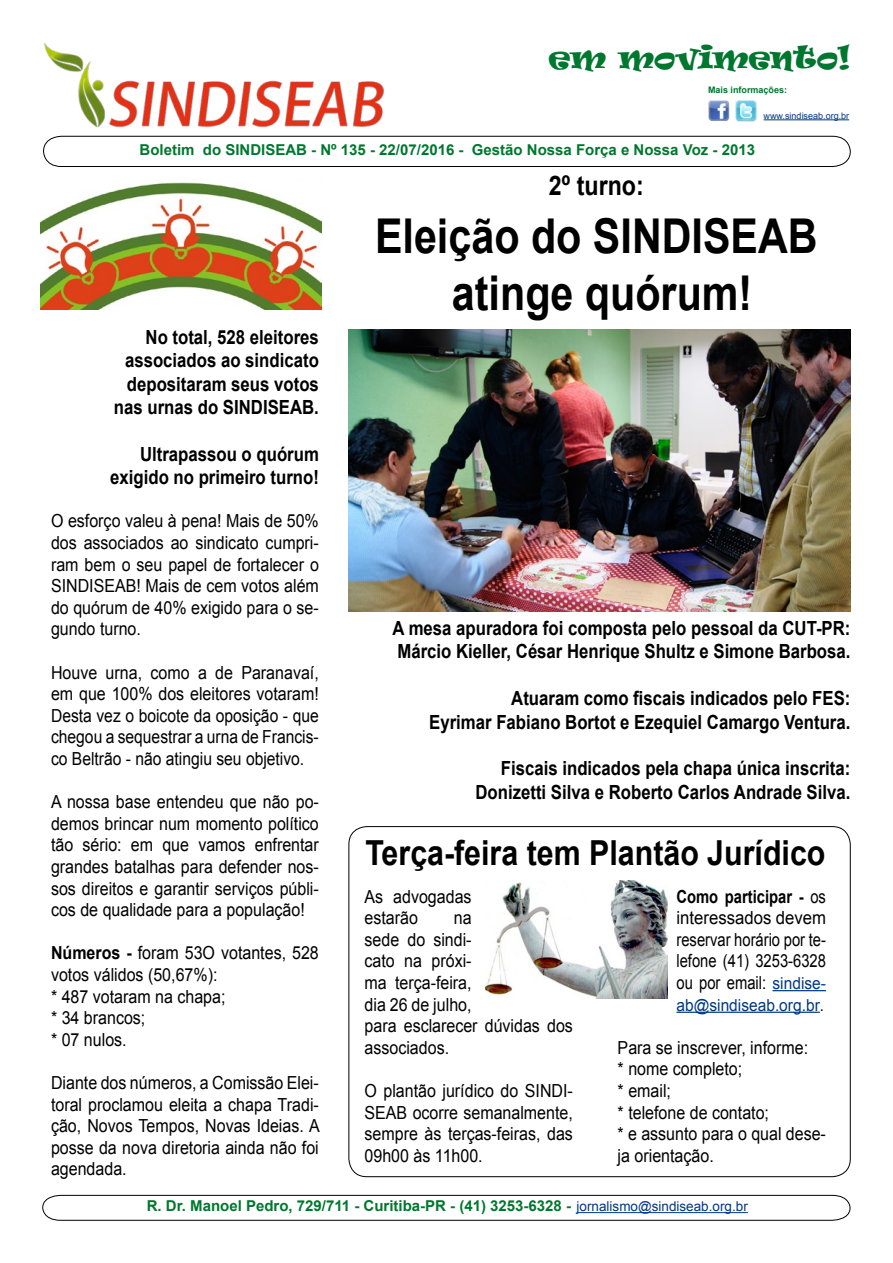
<style>
.page{position:relative;width:893px;height:1263px;background:#fff}
.page>*{position:absolute;margin:0;border:0;box-sizing:border-box;transform-origin:0 0}
.t1{font:700 48px/57.6px "Arial";color:#000;text-align:center;scale:.86 1}
.t2{font:700 34.5px "Arial";color:#000;scale:.88 1}
.t3{font:30px "Ravie";color:#00772f}
.t4{font:700 27px "Arial";color:#000;scale:.86 1}
.t5{font:700 19.5px/23.4px "Arial";color:#000;text-align:right;scale:.86 1}
.t6{font:18px/21.6px "Arial";color:#000;text-align:justify;scale:.89 1}
.t7{font:18px/21.6px "Arial";color:#000;text-align:justify;scale:.82 1}
.t8{font:16.5px "Arial";color:#003882;scale:.94 1}
.t9{font:700 15px "Arial";color:#00772f}
.t10{font:9px "Arial";color:#003882}
.t11{font:700 9px "Arial";color:#00772f}
.s1{font-weight:700}
.s2{font-size:16.5px;color:#003882}
.s3{font-size:18px;color:#000}
.s4{font-weight:400;font-size:13.5px;color:#003882}
</style>
<div class="page">
<svg style="left:43px;top:136px;width:808px;height:31px"></svg>
<img style="left:44px;top:43px;width:340px;height:85px">
<img style="left:708px;top:100px;width:21px;height:21px">
<img style="left:735px;top:100px;width:21px;height:21px">
<hr style="left:764px;top:119px;width:85px;height:1px;background:#003882">
<img style="left:485px;top:880px;width:183px;height:118px">
<svg style="left:42px;top:1195px;width:808px;height:26px"></svg>
<hr style="left:577px;top:1212px;width:171px;height:1px;background:#003882">
<img style="left:348px;top:330px;width:502px;height:282px">
<img style="left:40px;top:182px;width:281px;height:127px">
<hr style="left:773px;top:990px;width:53px;height:1px;background:#003882">
<hr style="left:676px;top:1012px;width:144px;height:1px;background:#003882">
<h3 class="t3" style="left:548px;top:36px;width:303px">EM MOVIMENTO!</h3>
<p class="t11" style="left:708px;top:84px;width:81px">Mais informações:</p>
<p class="t10" style="left:764px;top:110px;width:87px">www.sindiseab.org.br</p>
<p class="t9" style="left:140px;top:140px;width:617px">Boletim do SINDISEAB - Nº 135 - 22/07/2016 - Gestão Nossa Força e Nossa Voz - 2013</p>
<p class="t5" style="left:114px;top:326px;width:240px">No total, 528 eleitores associados ao sindicato depositaram seus votos nas urnas do SINDISEAB.</p>
<p class="t5" style="left:110px;top:443px;width:244px">Ultrapassou o quórum exigido no primeiro turno!</p>
<p class="t6" style="left:51px;top:510px;width:302px">O esforço valeu à pena! Mais de 50% dos associados ao sindicato cumpri&shy;ram bem o seu papel de fortalecer o SINDISEAB! Mais de cem votos além do quórum de 40% exigido para o se&shy;gundo turno.</p>
<p class="t6" style="left:51px;top:662px;width:302px">Houve urna, como a de Paranavaí, em que 100% dos eleitores votaram!<br>Desta vez o boicote da oposição - que chegou a sequestrar a urna de Francis&shy;co Beltrão - não atingiu seu objetivo.</p>
<p class="t6" style="left:51px;top:791px;width:302px">A nossa base entendeu que não po&shy;demos brincar num momento político tão sério: em que vamos enfrentar grandes batalhas para defender nos&shy;sos direitos e garantir serviços públi&shy;cos de qualidade para a população!</p>
<p class="t6" style="left:51px;top:942px;width:302px;text-align:left"><span class="s1">Números -</span> foram 53O votantes, 528 votos válidos (50,67%):<br>* 487 votaram na chapa;<br>* 34 brancos;<br>* 07 nulos.</p>
<p class="t6" style="left:51px;top:1072px;width:303px">Diante dos números, a Comissão Elei&shy;toral proclamou eleita a chapa Tradi&shy;ção, Novos Tempos, Novas Ideias. A posse da nova diretoria ainda não foi agendada.</p>
<h3 class="t4" style="left:549px;top:168px;width:112px">2º turno:</h3>
<h1 class="t1" style="left:375px;top:208px;width:516px">Eleição do SINDISEAB atinge quórum!</h1>
<p class="t5" style="left:393px;top:617px;width:534px;text-align:left">A mesa apuradora foi composta pelo pessoal da CUT-PR:<br>Márcio Kieller, César Henrique Shultz e Simone Barbosa.</p>
<p class="t5" style="left:429px;top:687px;width:491px">Atuaram como fiscais indicados pelo FES:<br>Eyrimar Fabiano Bortot e Ezequiel Camargo Ventura.</p>
<p class="t5" style="left:475px;top:757px;width:437px">Fiscais indicados pela chapa única inscrita:<br>Donizetti Silva e Roberto Carlos Andrade Silva.</p>
<h2 class="t2" style="left:365px;top:830px;width:524px">Terça-feira tem Plantão Jurídico</h2>
<p class="t6" style="left:365px;top:885px;width:122px">As advogadas estarão</p>
<p class="t7" style="left:676px;top:885px;width:184px"><span class="s1">Como participar -</span> os interessados devem reservar horário por te&shy;lefone (41) 3253-6328 ou por email: <span class="s2">sindise-</span></p>
<p class="t8" style="left:676px;top:994px;width:158px">ab@sindiseab.org.br<span class="s3">.</span></p>
<p class="t6" style="left:618px;top:1037px;width:236px;text-align:left">Para se inscrever, informe:<br>* nome completo;<br>* email;<br>* telefone de contato;<br>* e assunto para o qual dese&shy;ja orientação.</p>
<p class="t6" style="left:365px;top:907px;width:236px;text-align:left;text-indent:89px">na<br>sede do sindi-<br>cato na próxi-<br>ma terça-feira,<br>dia 26 de julho,<br>para esclarecer dúvidas dos associados.</p>
<p class="t6" style="left:365px;top:1080px;width:236px">O plantão jurídico do SINDI-SEAB ocorre semanalmente, sempre às terças-feiras, das 09h00 às 11h00.</p>
<p class="t9" style="left:147px;top:1196px;width:602px">R. Dr. Manoel Pedro, 729/711 - Curitiba-PR - (41) 3253-6328 - <span class="s4">jornalismo@sindiseab.org.br</span></p>
</div>
